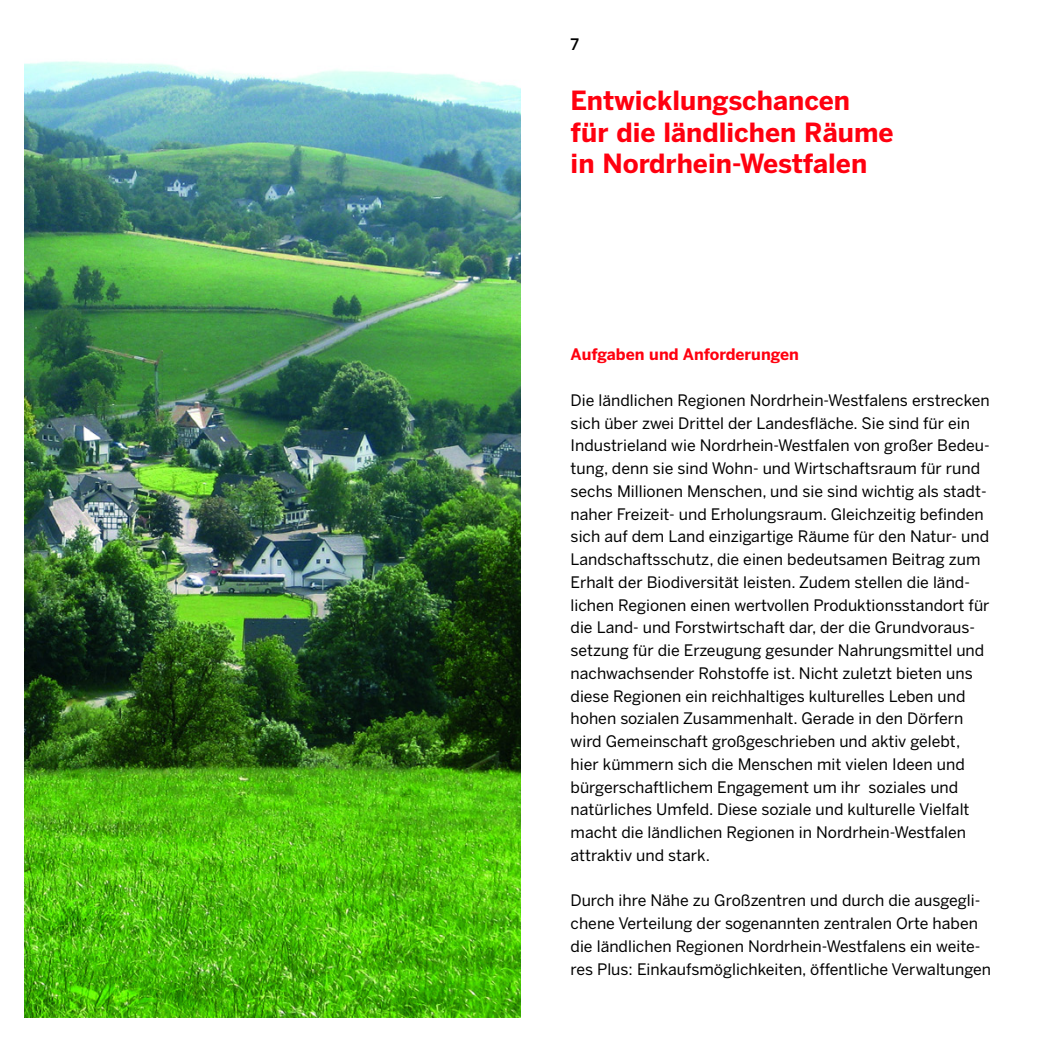
<style>
.page{position:relative;width:1042px;height:1042px;background:#fff}
.page>*{position:absolute;margin:0;border:0;box-sizing:border-box;transform-origin:0 0}
.t1{font:700 26.25px/31.5px "Benton Sans";color:#ff000f}
.t2{font:15.75px/22.8px "Benton Sans";color:#000}
.t3{font:700 15.75px "Benton Sans";color:#ff000f}
.t4{font:500 15.75px "Benton Sans";color:#000}
</style>
<div class="page">
<img style="left:25px;top:61px;width:496px;height:956px">
<p class="t4" style="left:570px;top:35px;width:10px">7</p>
<h1 class="t1" style="left:570px;top:85px;width:324px">Entwicklungschancen für die ländlichen Räume in Nordrhein-Westfalen</h1>
<p class="t3" style="left:570px;top:346px;width:230px">Aufgaben und Anforderungen</p>
<p class="t2" style="left:570px;top:389px;width:421px">Die ländlichen Regionen Nordrhein-Westfalens erstrecken sich über zwei Drittel der Landesfläche. Sie sind für ein Industrieland wie Nordrhein-Westfalen von großer Bedeu&shy;tung, denn sie sind Wohn- und Wirtschaftsraum für rund sechs Millionen Menschen, und sie sind wichtig als stadt&shy;naher Freizeit- und Erholungsraum. Gleichzeitig befinden sich auf dem Land einzigartige Räume für den Natur- und Landschaftsschutz, die einen bedeutsamen Beitrag zum Erhalt der Biodiversität leisten. Zudem stellen die länd&shy;lichen Regionen einen wertvollen Produktionsstandort für die Land- und Forstwirtschaft dar, der die Grundvoraus&shy;setzung für die Erzeugung gesunder Nahrungsmittel und nachwachsender Rohstoffe ist. Nicht zuletzt bieten uns diese Regionen ein reichhaltiges kulturelles Leben und hohen sozialen Zusammenhalt. Gerade in den Dörfern wird Gemeinschaft großgeschrieben und aktiv gelebt, hier kümmern sich die Menschen mit vielen Ideen und bürgerschaftlichem Engagement um ihr soziales und natürliches Umfeld. Diese soziale und kulturelle Vielfalt macht die ländlichen Regionen in Nordrhein-Westfalen attraktiv und stark.</p>
<p class="t2" style="left:570px;top:889px;width:422px">Durch ihre Nähe zu Großzentren und durch die ausgegli&shy;chene Verteilung der sogenannten zentralen Orte haben die ländlichen Regionen Nordrhein-Westfalens ein weite&shy;res Plus: Einkaufsmöglichkeiten, öffentliche Verwaltungen</p>
</div>
